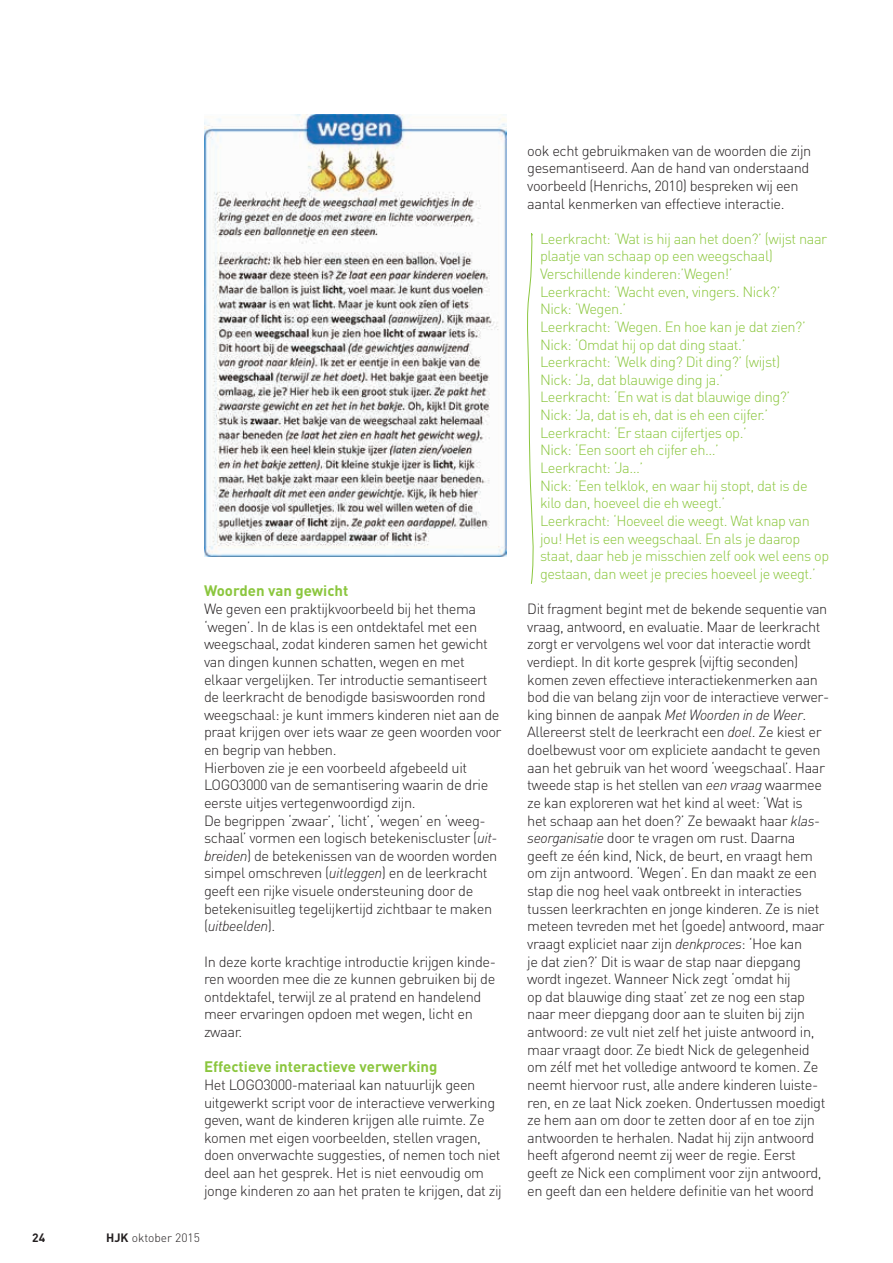
<style>
.page{position:relative;width:893px;height:1263px;background:#fff}
.page>*{position:absolute;margin:0;border:0;box-sizing:border-box;transform-origin:0 0}
.t1{font:700 15px "DIN Pro";color:#8bc63e}
.t2{font:300 14.7px/17.5px "DIN Pro";letter-spacing:-.03em;color:#231f20}
.t3{font:300 14.7px/17.7px "DIN Pro";letter-spacing:-.03em;color:#8bc63e}
.t4{font:italic 300 14.7px "DIN";letter-spacing:-.03em;color:#231f20}
.t5{font:300 12px "DIN Pro";color:#231f20}
.t6{font:700 12px "DIN Pro";color:#231f20}
.s1{font-family:"DIN";font-style:italic}
.s2{font-family:"DIN Pro";font-style:normal}
.s3{font-weight:700}
</style>
<div class="page">
<img style="left:204px;top:115px;width:302px;height:442px">
<svg style="left:527px;top:233px;width:7px;height:351px"></svg>
<p class="t1" style="left:204px;top:581px;width:146px">Woorden van gewicht</p>
<p class="t2" style="left:204px;top:599px;width:299px">We geven een praktijkvoorbeeld bij het thema ‘wegen’. In de klas is een ontdektafel met een weegschaal, zodat kinderen samen het gewicht van dingen kunnen schatten, wegen en met elkaar vergelijken. Ter introductie semantiseert de leerkracht de benodigde basiswoorden rond weegschaal: je kunt immers kinderen niet aan de praat krijgen over iets waar ze geen woorden voor en begrip van hebben.<br>Hierboven zie je een voorbeeld afgebeeld uit LOGO3000 van de semantisering waarin de drie eerste uitjes vertegenwoordigd zijn.<br>De begrippen ‘zwaar’, ‘licht’, ‘wegen’ en ‘weeg&shy;schaal’ vormen een logisch betekeniscluster (<span class="s1">uit&shy;breiden</span>) de betekenissen van de woorden worden simpel omschreven (<span class="s1">uitleggen</span>) en de leerkracht geeft een rijke visuele ondersteuning door de betekenisuitleg tegelijkertijd zichtbaar te maken</p>
<p class="t4" style="left:204px;top:917px;width:73px"><span class="s2">(</span>uitbeelden<span class="s2">).</span></p>
<p class="t2" style="left:204px;top:952px;width:293px">In deze korte krachtige introductie krijgen kinde&shy;ren woorden mee die ze kunnen gebruiken bij de ontdektafel, terwijl ze al pratend en handelend meer ervaringen opdoen met wegen, licht en zwaar.</p>
<p class="t1" style="left:204px;top:1057px;width:235px">Effectieve interactieve verwerking</p>
<p class="t2" style="left:204px;top:1075px;width:299px">Het LOGO3000-materiaal kan natuurlijk geen uitgewerkt script voor de interactieve verwerking geven, want de kinderen krijgen alle ruimte. Ze komen met eigen voorbeelden, stellen vragen, doen onverwachte suggesties, of nemen toch niet deel aan het gesprek. Het is niet eenvoudig om jonge kinderen zo aan het praten te krijgen, dat zij</p>
<p class="t6" style="left:32px;top:1230px;width:15px">24</p>
<p class="t5" style="left:106px;top:1230px;width:95px"><span class="s3">HJK</span> oktober 2015</p>
<p class="t2" style="left:527px;top:141px;width:286px">ook echt gebruikmaken van de woorden die zijn gesemantiseerd. Aan de hand van onderstaand voorbeeld (Henrichs, 2010) bespreken wij een aantal kenmerken van effectieve interactie.</p>
<p class="t3" style="left:540px;top:229px;width:291px">Leerkracht: ‘Wat is hij aan het doen?’ (wijst naar plaatje van schaap op een weegschaal)<br>Verschillende kinderen:’Wegen!’<br>Leerkracht: ‘Wacht even, vingers. Nick?’<br>Nick: ‘Wegen.’<br>Leerkracht: ‘Wegen. En hoe kan je dat zien?’ Nick: ‘Omdat hij op dat ding staat.’<br>Leerkracht: ‘Welk ding? Dit ding?’ (wijst)<br>Nick: ‘Ja, dat blauwige ding ja.’<br>Leerkracht: ‘En wat is dat blauwige ding?’<br>Nick: ’Ja, dat is eh, dat is eh een cijfer.’ Leerkracht: ‘Er staan cijfertjes op.’<br>Nick: ‘Een soort eh cijfer eh…’<br>Leerkracht: ‘Ja…’<br>Nick: ‘Een telklok, en waar hij stopt, dat is de kilo dan, hoeveel die eh weegt.’<br>Leerkracht: ‘Hoeveel die weegt. Wat knap van jou! Het is een weegschaal. En als je daarop staat, daar heb je misschien zelf ook wel eens op gestaan, dan weet je precies hoeveel je weegt.’</p>
<p class="t2" style="left:527px;top:599px;width:303px">Dit fragment begint met de bekende sequentie van vraag, antwoord, en evaluatie. Maar de leerkracht zorgt er vervolgens wel voor dat interactie wordt verdiept. In dit korte gesprek (vijftig seconden) komen zeven effectieve interactiekenmerken aan bod die van belang zijn voor de interactieve verwer&shy;king binnen de aanpak <span class="s1">Met Woorden in de Weer</span>.<br>Allereerst stelt de leerkracht een <span class="s1">doel</span>. Ze kiest er doelbewust voor om expliciete aandacht te geven aan het gebruik van het woord ‘weegschaal’. Haar tweede stap is het stellen van <span class="s1">een vraag</span> waarmee ze kan exploreren wat het kind al weet: ‘Wat is<br>het schaap aan het doen?’ Ze bewaakt haar <span class="s1">klas&shy;seorganisatie</span> door te vragen om rust. Daarna geeft ze één kind, Nick, de beurt, en vraagt hem om zijn antwoord. ‘Wegen’. En dan maakt ze een stap die nog heel vaak ontbreekt in interacties tussen leerkrachten en jonge kinderen. Ze is niet meteen tevreden met het (goede) antwoord, maar vraagt expliciet naar zijn <span class="s1">denkproces</span>: ‘Hoe kan<br>je dat zien?’ Dit is waar de stap naar diepgang wordt ingezet. Wanneer Nick zegt ‘omdat hij<br>op dat blauwige ding staat’ zet ze nog een stap naar meer diepgang door aan te sluiten bij zijn antwoord: ze vult niet zelf het juiste antwoord in, maar vraagt door. Ze biedt Nick de gelegenheid om zélf met het volledige antwoord te komen. Ze neemt hiervoor rust, alle andere kinderen luiste&shy;ren, en ze laat Nick zoeken. Ondertussen moedigt ze hem aan om door te zetten door af en toe zijn antwoorden te herhalen. Nadat hij zijn antwoord heeft afgerond neemt zij weer de regie. Eerst geeft ze Nick een compliment voor zijn antwoord, en geeft dan een heldere definitie van het woord</p>
</div>
